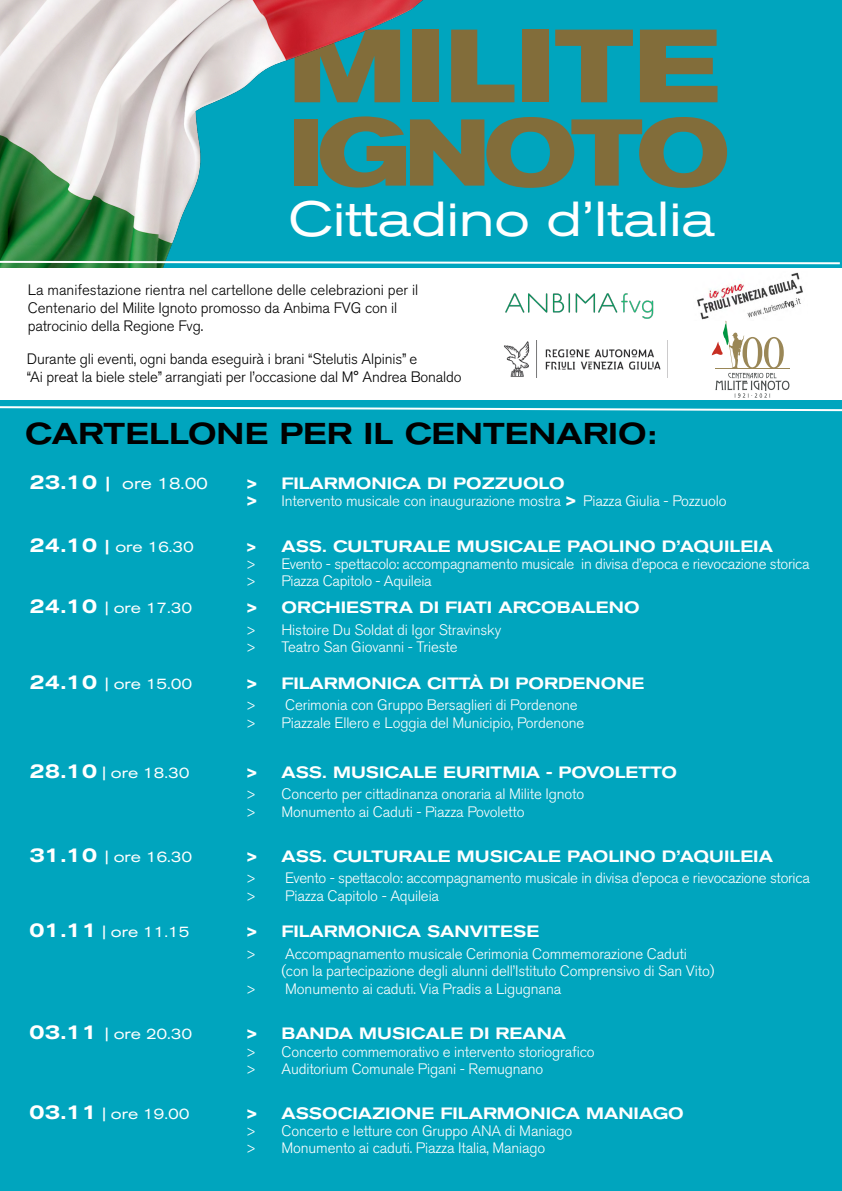
<style>
.page{position:relative;width:842px;height:1191px;background:#00a5be}
.page>*{position:absolute;margin:0;border:0;box-sizing:border-box;transform-origin:0 0}
.t1{font:700 expanded 102.9px "Akzidenz Grotesk BQ";color:#826d3a}
.t2{font:700 expanded 93.7px "Akzidenz Grotesk BQ";letter-spacing:-.07em;color:#826d3a}
.t3{font:expanded 48.8px "Akzidenz Grotesk BQ";color:#fff}
.t4{font:500 expanded 29.9px "Akzidenz Grotesk BQ";color:#000}
.t5{font:500 expanded 16.3px "Akzidenz Grotesk BQ";color:#fff}
.t6{font:expanded 16.3px "Akzidenz Grotesk BQ";color:#fff}
.t7{font:300 15px/17.5px "Akzidenz Grotesk BQ";letter-spacing:-.01em;color:#fff}
.t8{font:300 15px/18px "Akzidenz Grotesk BQ";letter-spacing:-.01em;color:#000}
.t9{font:expanded 14.9px "Akzidenz Grotesk BQ";color:#fff}
.s1{font-weight:500;font-size:20.7px}
.s2{font-weight:500}
.s3{font-weight:500;font-stretch:expanded;font-size:16.3px}
.s4{font-weight:500;font-size:16.1px}
.s5{font-size:14.9px}
</style>
<div class="page">
<img style="left:0;top:0;width:423px;height:268px">
<div style="left:0;top:268px;width:842px;height:132px;background:#fff"></div>
<img style="left:505px;top:293px;width:149px;height:26px">
<img style="left:504px;top:341px;width:164px;height:37px">
<svg style="left:0;top:406px;width:842px;height:6px"></svg>
<svg style="left:0;top:260px;width:840px;height:5px"></svg>
<img style="left:697px;top:272px;width:106px;height:48px">
<svg style="left:712px;top:320px;width:77px;height:78px"></svg>
<h1 class="t1" style="left:288px;top:7px;width:432px">MILITE</h1>
<h2 class="t2" style="left:288px;top:99px;width:443px">IGNOTO</h2>
<h3 class="t3" style="left:288px;top:191px;width:428px">Cittadino d’Italia</h3>
<p class="t8" style="left:28px;top:281px;width:392px">La manifestazione rientra nel cartellone delle celebrazioni per il<br>Centenario del Milite Ignoto promosso da Anbima FVG con il patrocinio della Regione Fvg.</p>
<p class="t8" style="left:27px;top:350px;width:436px">Durante gli eventi, ogni banda eseguirà i brani “Stelutis Alpinis” e<br>“Ai preat la biele stele” arrangiati per l’occasione dal M° Andrea Bonaldo</p>
<h3 class="t4" style="left:25px;top:416px;width:633px">CARTELLONE PER IL CENTENARIO:</h3>
<p class="t6" style="left:29px;top:474px;width:180px"><span class="s1">23.10</span> <span class="s2">|</span> ore 18.00</p>
<p class="t5" style="left:245px;top:474px;width:321px">&gt; FILARMONICA DI POZZUOLO</p>
<p class="t7" style="left:245px;top:493px;width:482px"><span class="s3">&gt;</span> Intervento musicale con inaugurazione mostra <span class="s3">&gt;</span> Piazza Giulia - Pozzuolo</p>
<p class="t9" style="left:29px;top:537px;width:166px"><span class="s1">24.10</span> <span class="s4">|</span> ore 16.30</p>
<p class="t5" style="left:245px;top:536px;width:529px"><span class="s5">&gt;</span> ASS. CULTURALE MUSICALE PAOLINO D’AQUILEIA</p>
<p class="t7" style="left:245px;top:555px;width:566px;line-height:17px">&gt; Evento - spettacolo: accompagnamento musicale in divisa d’epoca e rievocazione storica &gt; Piazza Capitolo - Aquileia</p>
<p class="t9" style="left:29px;top:599px;width:164px"><span class="s1">24.10</span> | ore 17.30</p>
<p class="t5" style="left:245px;top:598px;width:396px">&gt; ORCHIESTRA DI FIATI ARCOBALENO</p>
<p class="t7" style="left:245px;top:621px;width:257px">&gt; Histoire Du Soldat di Igor Stravinsky &gt; Teatro San Giovanni - Trieste</p>
<p class="t9" style="left:29px;top:675px;width:164px"><span class="s1">24.10</span> | ore 15.00</p>
<p class="t5" style="left:245px;top:673px;width:401px">&gt; FILARMONICA CITTÀ DI PORDENONE</p>
<p class="t7" style="left:245px;top:696px;width:340px">&gt; Cerimonia con Gruppo Bersaglieri di Pordenone &gt; Piazzale Ellero e Loggia del Municipio, Pordenone</p>
<p class="t9" style="left:29px;top:763px;width:161px"><span class="s1">28.10</span> | ore 18.30</p>
<p class="t5" style="left:245px;top:762px;width:433px">&gt; ASS. MUSICALE EURITMIA - POVOLETTO</p>
<p class="t7" style="left:245px;top:785px;width:340px">&gt; Concerto per cittadinanza onoraria al Milite Ignoto &gt; Monumento ai Caduti - Piazza Povoletto</p>
<p class="t9" style="left:29px;top:847px;width:164px"><span class="s1">31.10</span> | ore 16.30</p>
<p class="t5" style="left:245px;top:846px;width:529px">&gt; ASS. CULTURALE MUSICALE PAOLINO D’AQUILEIA</p>
<p class="t7" style="left:245px;top:869px;width:566px">&gt; Evento - spettacolo: accompagnamento musicale in divisa d’epoca e rievocazione storica &gt; Piazza Capitolo - Aquileia</p>
<p class="t9" style="left:29px;top:923px;width:161px"><span class="s1">01.11</span> | ore 11.15</p>
<p class="t5" style="left:245px;top:922px;width:295px">&gt; FILARMONICA SANVITESE</p>
<p class="t7" style="left:245px;top:945px;width:443px">&gt; Accompagnamento musicale Cerimonia Commemorazione Caduti</p>
<p class="t7" style="left:281px;top:962px;width:434px">(con la partecipazione degli alunni dell’Istituto Comprensivo di San Vito)</p>
<p class="t7" style="left:245px;top:980px;width:317px">&gt; Monumento ai caduti. Via Pradis a Ligugnana</p>
<p class="t9" style="left:29px;top:1025px;width:164px"><span class="s1">03.11</span> | ore 20.30</p>
<p class="t5" style="left:245px;top:1024px;width:322px">&gt; BANDA MUSICALE DI REANA</p>
<p class="t7" style="left:245px;top:1043px;width:351px">&gt; Concerto commemorativo e intervento storiografico &gt; Auditorium Comunale Pigani - Remugnano</p>
<p class="t9" style="left:29px;top:1105px;width:161px"><span class="s1">03.11</span> | ore 19.00</p>
<p class="t5" style="left:245px;top:1104px;width:440px">&gt; ASSOCIAZIONE FILARMONICA MANIAGO</p>
<p class="t7" style="left:245px;top:1122px;width:328px;line-height:17px">&gt; Concerto e letture con Gruppo ANA di Maniago &gt; Monumento ai caduti. Piazza Italia, Maniago</p>
</div>
